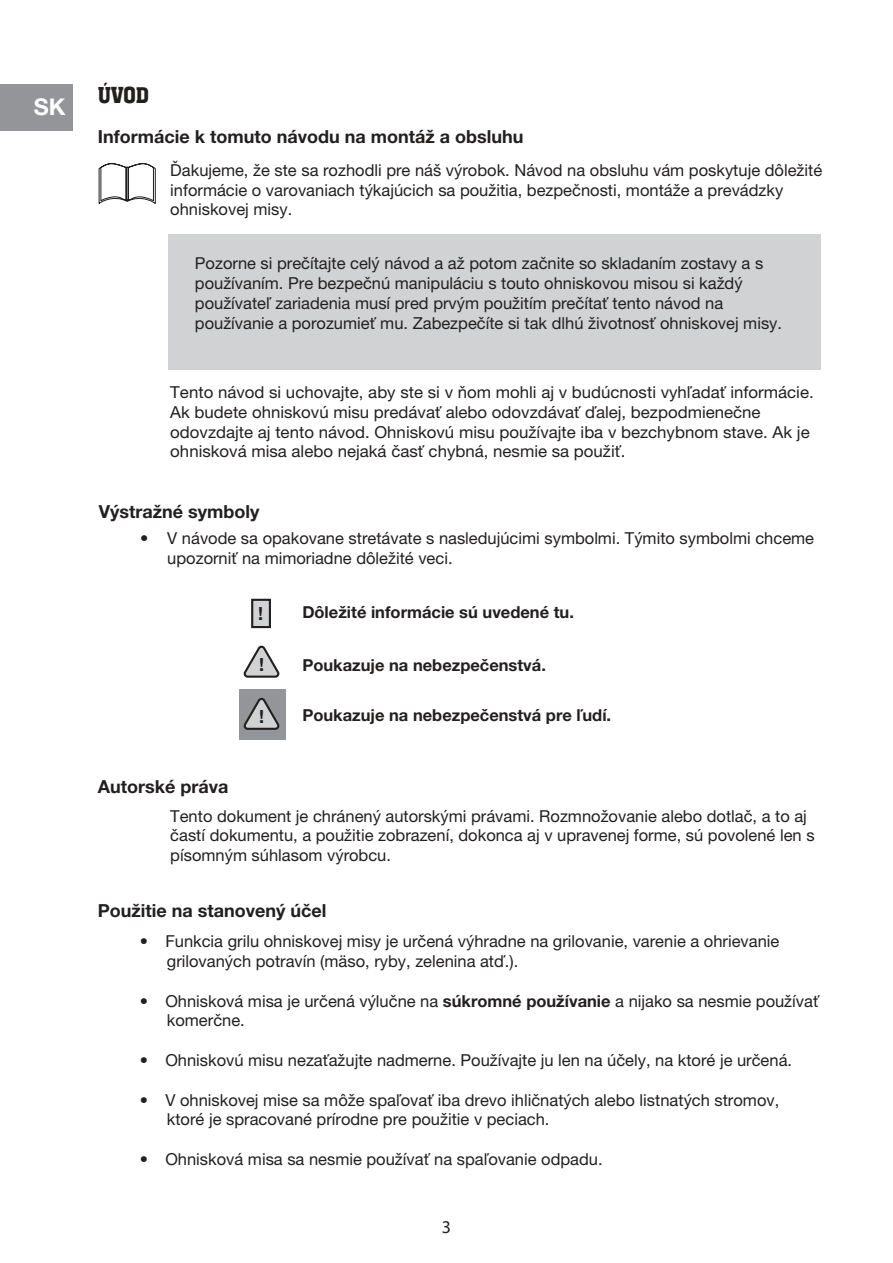
<style>
.page{position:relative;width:893px;height:1263px;background:#fff}
.page>*{position:absolute;margin:0;border:0;box-sizing:border-box;transform-origin:0 0}
.t1{font:500 24px "Aargau";color:#221f1f}
.t2{font:700 23.1px "Helvetica Neue LT Pro";color:#fefefe}
.t3{font:700 18px "Helvetica Neue LT Pro";color:#221f1f}
.t4{font:700 18px "Helvetica Neue";color:#221f1f}
.t5{font:18px "Myriad Pro";color:#221f1f}
.t6{font:16.5px/19.8px "Helvetica Neue LT Pro";color:#221f1f}
.t7{font:700 16.5px "Helvetica Neue LT Pro";color:#221f1f}
.s1{font-weight:700}
</style>
<div class="page">
<svg style="left:99px;top:163px;width:57px;height:41px"></svg>
<div style="left:252px;top:600px;width:18px;height:27px;background:#d0d2d4"></div>
<div style="left:251px;top:599px;width:20px;height:29px;border:2px solid #221f1f"></div>
<svg style="left:243px;top:645px;width:37px;height:33px"></svg>
<div style="left:239px;top:690px;width:47px;height:50px;background:#939598"></div>
<svg style="left:243px;top:697px;width:37px;height:33px"></svg>
<div style="left:168px;top:234px;width:653px;height:136px;background:#d0d2d4"></div>
<div style="left:0;top:84px;width:73px;height:46px;background:#939598"></div>
<h2 class="t2" style="left:34px;top:93px;width:33px">SK</h2>
<h1 class="t1" style="left:98px;top:78px;width:53px">ÚVOD</h1>
<p class="t3" style="left:98px;top:126px;width:427px">Informácie k tomuto návodu na montáž a obsluhu</p>
<p class="t6" style="left:170px;top:160px;width:653px">Ďakujeme, že ste sa rozhodli pre náš výrobok. Návod na obsluhu vám poskytuje dôležité informácie o varovaniach týkajúcich sa použitia, bezpečnosti, montáže a prevádzky ohniskovej misy.</p>
<p class="t6" style="left:195px;top:253px;width:589px">Pozorne si prečítajte celý návod a až potom začnite so skladaním zostavy a s používaním. Pre bezpečnú manipuláciu s touto ohniskovou misou si každý používateľ zariadenia musí pred prvým použitím prečítať tento návod na používanie a porozumieť mu. Zabezpečíte si tak dlhú životnosť ohniskovej misy.</p>
<p class="t6" style="left:170px;top:382px;width:645px">Tento návod si uchovajte, aby ste si v ňom mohli aj v budúcnosti vyhľadať informácie.<br>Ak budete ohniskovú misu predávať alebo odovzdávať ďalej, bezpodmienečne odovzdajte aj tento návod. Ohniskovú misu používajte iba v bezchybnom stave. Ak je ohnisková misa alebo nejaká časť chybná, nesmie sa použiť.</p>
<p class="t3" style="left:99px;top:500px;width:162px">Výstražné symboly</p>
<p class="t6" style="left:167px;top:528px;width:648px;text-indent:-27px">• V návode sa opakovane stretávate s nasledujúcimi symbolmi. Týmito symbolmi chceme upozorniť na mimoriadne dôležité veci.</p>
<p class="t7" style="left:302px;top:602px;width:273px">Dôležité informácie sú uvedené tu.</p>
<p class="t4" style="left:258px;top:603px;width:7px">!</p>
<p class="t4" style="left:259px;top:653px;width:7px">!</p>
<p class="t4" style="left:259px;top:706px;width:7px">!</p>
<p class="t7" style="left:302px;top:655px;width:245px">Poukazuje na nebezpečenstvá.</p>
<p class="t7" style="left:302px;top:705px;width:310px">Poukazuje na nebezpečenstvá pre ľudí.</p>
<p class="t3" style="left:98px;top:775px;width:132px">Autorské práva</p>
<p class="t6" style="left:170px;top:805px;width:646px">Tento dokument je chránený autorskými právami. Rozmnožovanie alebo dotlač, a to aj častí dokumentu, a použitie zobrazení, dokonca aj v upravenej forme, sú povolené len s písomným súhlasom výrobcu.</p>
<p class="t3" style="left:98px;top:900px;width:230px">Použitie na stanovený účel</p>
<p class="t6" style="left:167px;top:931px;width:614px;text-indent:-27px">• Funkcia grilu ohniskovej misy je určená výhradne na grilovanie, varenie a ohrievanie grilovaných potravín (mäso, ryby, zelenina atď.).</p>
<p class="t6" style="left:167px;top:991px;width:654px;text-indent:-27px">• Ohnisková misa je určená výlučne na <span class="s1">súkromné používanie</span> a nijako sa nesmie používať komerčne.</p>
<p class="t6" style="left:140px;top:1050px;width:654px">• Ohniskovú misu nezaťažujte nadmerne. Používajte ju len na účely, na ktoré je určená.</p>
<p class="t6" style="left:167px;top:1090px;width:614px;text-indent:-27px">• V ohniskovej mise sa môže spaľovať iba drevo ihličnatých alebo listnatých stromov, ktoré je spracované prírodne pre použitie v peciach.</p>
<p class="t6" style="left:140px;top:1149px;width:464px">• Ohnisková misa sa nesmie používať na spaľovanie odpadu.</p>
<p class="t5" style="left:442px;top:1216px;width:11px">3</p>
</div>
